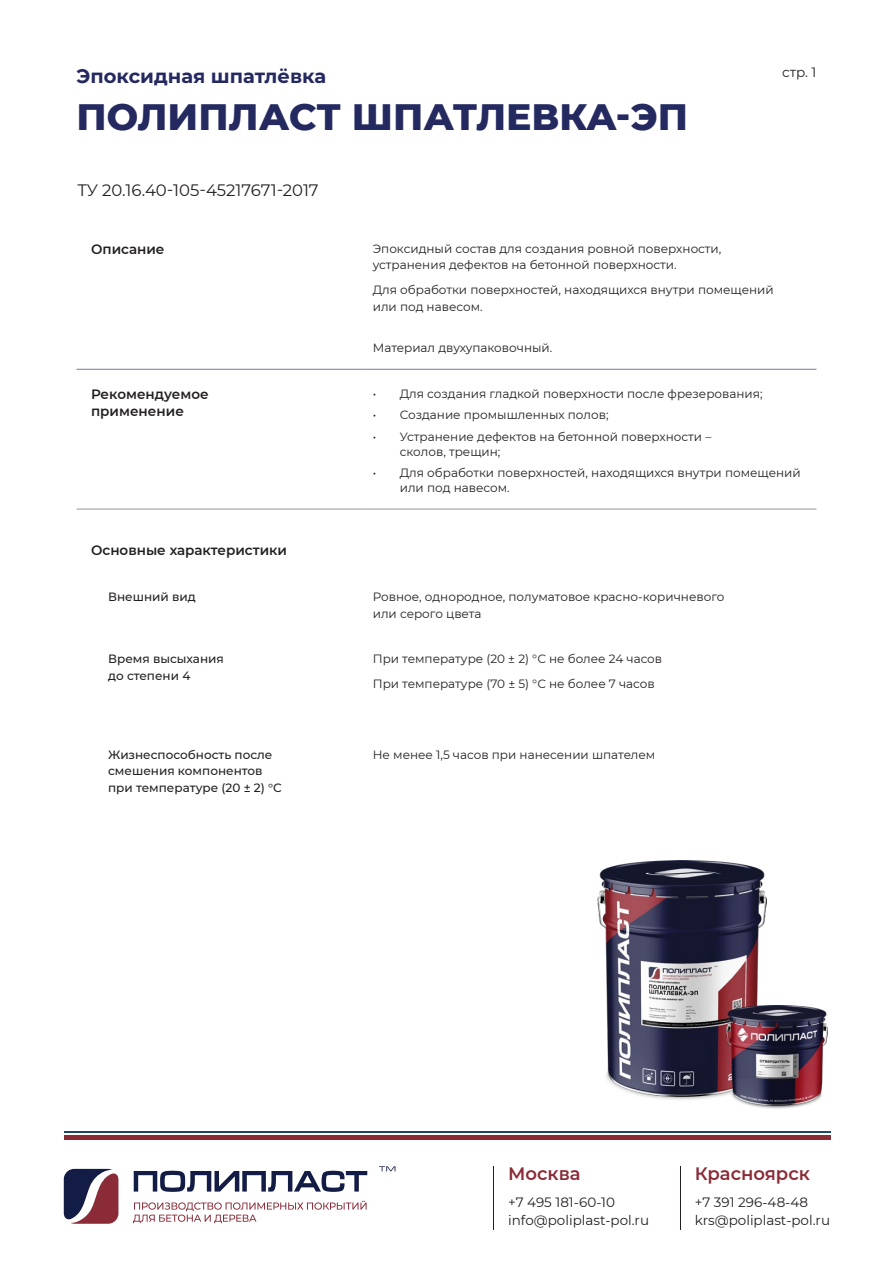
<style>
.page{position:relative;width:893px;height:1263px;background:#fff}
.page>*{position:absolute;margin:0;border:0;box-sizing:border-box;transform-origin:0 0}
.t1{font:800 37.5px "Montserrat";color:#242960}
.t2{font:700 19.5px "Montserrat";color:#242960}
.t3{font:600 18px "Montserrat";color:#8a2b37}
.t4{font:16.5px "Montserrat";color:#231f20}
.t5{font:13.5px/18px "Montserrat";color:#231f20}
.t6{font:600 13.5px "Montserrat";color:#231f20}
.таблица2{font:12px/16.5px "Montserrat";color:#231f20}
.таблица2-2{font:500 12px/16.5px "Montserrat";color:#231f20}
</style>
<div class="page">
<svg style="left:379px;top:1166px;width:16px;height:5px"></svg>
<svg style="left:134px;top:1171px;width:233px;height:21px"></svg>
<svg style="left:64px;top:1169px;width:54px;height:55px"></svg>
<svg style="left:133px;top:1201px;width:234px;height:22px"></svg>
<hr style="left:493px;top:1166px;width:1px;height:64px;background:#231f20">
<hr style="left:680px;top:1166px;width:1px;height:64px;background:#231f20">
<div style="left:64px;top:1135px;width:766px;height:5px;background:#8a2b37"></div>
<hr style="left:64px;top:1131px;width:766px;height:2px;background:#1b486e">
<hr style="left:77px;top:369px;width:290px;height:1px;background:#7d7799">
<hr style="left:367px;top:369px;width:449px;height:1px;background:#7d7799">
<hr style="left:77px;top:509px;width:290px;height:1px;background:#939598">
<hr style="left:367px;top:509px;width:449px;height:1px;background:#939598">
<img style="left:597px;top:860px;width:169px;height:240px">
<img style="left:727px;top:1005px;width:100px;height:104px">
<p class="t2" style="left:77px;top:62px;width:251px">Эпоксидная шпатлёвка</p>
<p class="t1" style="left:77px;top:89px;width:613px">ПОЛИПЛАСТ ШПАТЛЕВКА-ЭП</p>
<p class="t4" style="left:77px;top:178px;width:243px">ТУ 20.16.40-105-45217671-2017</p>
<p class="t5" style="left:782px;top:63px;width:36px">стр. 1</p>
<p class="t6" style="left:91px;top:240px;width:75px">Описание</p>
<p class="таблица2" style="left:373px;top:240px;width:350px">Эпоксидный состав для создания ровной поверхности, устранения дефектов на бетонной поверхности.</p>
<p class="таблица2" style="left:373px;top:281px;width:402px">Для обработки поверхностей, находящихся внутри помещений или под навесом.</p>
<p class="таблица2" style="left:373px;top:339px;width:181px">Материал двухупаковочный.</p>
<p class="t6" style="left:91px;top:385px;width:119px">Рекомендуемое</p>
<p class="t6" style="left:91px;top:401px;width:94px">применение</p>
<p class="таблица2" style="left:373px;top:385px;width:391px">• Для создания гладкой поверхности после фрезерования;</p>
<p class="таблица2" style="left:373px;top:406px;width:237px">• Создание промышленных полов;</p>
<p class="таблица2" style="left:400px;top:428px;width:313px;line-height:15px;text-indent:-27px">• Устранение дефектов на бетонной поверхности – сколов, трещин;</p>
<p class="таблица2" style="left:400px;top:465px;width:402px;line-height:15px;text-indent:-27px">• Для обработки поверхностей, находящихся внутри помещений или под навесом.</p>
<p class="t6" style="left:91px;top:541px;width:197px">Основные характеристики</p>
<p class="таблица2-2" style="left:108px;top:588px;width:89px">Внешний вид</p>
<p class="таблица2" style="left:373px;top:588px;width:353px">Ровное, однородное, полуматовое красно-коричневого или серого цвета</p>
<p class="таблица2-2" style="left:108px;top:650px;width:117px">Время высыхания до степени 4</p>
<p class="таблица2" style="left:373px;top:650px;width:291px">При температуре (20 ± 2) °С не более 24 часов</p>
<p class="таблица2" style="left:373px;top:675px;width:284px">При температуре (70 ± 5) °С не более 7 часов</p>
<p class="таблица2-2" style="left:108px;top:746px;width:175px">Жизнеспособность после смешения компонентов при температуре (20 ± 2) °С</p>
<p class="таблица2" style="left:373px;top:746px;width:284px">Не менее 1,5 часов при нанесении шпателем</p>
<h3 class="t3" style="left:508px;top:1161px;width:74px">Москва</h3>
<h3 class="t3" style="left:695px;top:1161px;width:117px">Красноярск</h3>
<p class="t5" style="left:508px;top:1192px;width:142px">+7 495 181-60-10 info@poliplast-pol.ru</p>
<p class="t5" style="left:695px;top:1192px;width:137px">+7 391 296-48-48 krs@poliplast-pol.ru</p>
</div>
